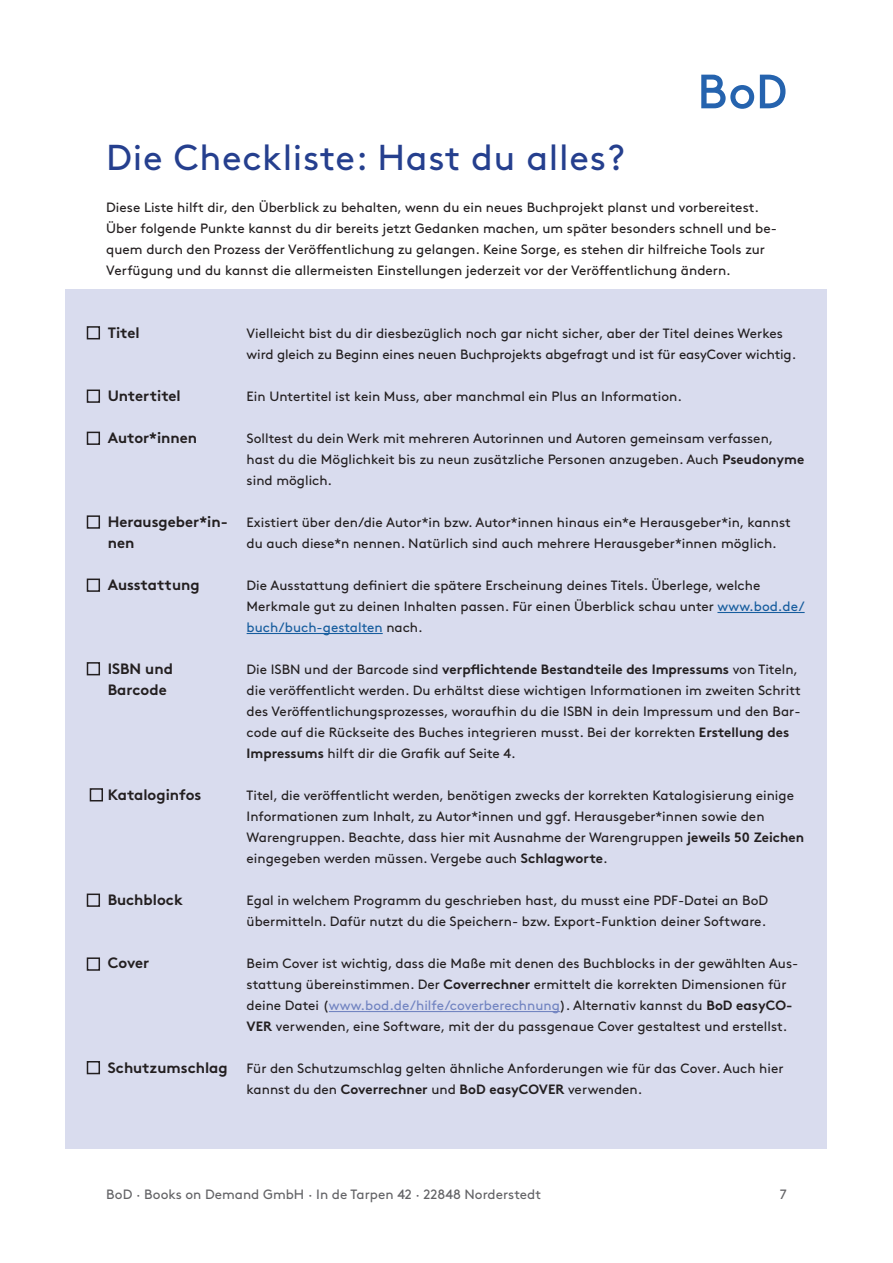
<style>
.page{position:relative;width:893px;height:1263px;background:#fff}
.page>*{position:absolute;margin:0;border:0;box-sizing:border-box;transform-origin:0 0}
.t1{font:36px "Brown Pro";letter-spacing:.02em;color:#253f8e}
.t2{font:700 15px/21px "Brown Pro";color:#231f20}
.t3{font:13.5px/21px "Brown Pro";color:#231f20}
.t4{font:13.5px "Brown Pro";color:#636366}
.s1{font-weight:700}
.s2{color:#175d9e}
.s3{color:#7284c1}
</style>
<div class="page">
<svg style="left:701px;top:75px;width:84px;height:34px"></svg>
<div style="left:66px;top:289px;width:761px;height:859px;background:#d9dcee"></div>
<hr style="left:717px;top:612px;width:88px;height:1px;background:#175d9e">
<hr style="left:247px;top:633px;width:136px;height:1px;background:#175d9e">
<hr style="left:329px;top:1011px;width:231px;height:1px;background:#7284c1">
<div style="left:87px;top:326px;width:13px;height:13px;border:2px solid #231f20"></div>
<div style="left:87px;top:389px;width:13px;height:14px;border:2px solid #231f20"></div>
<div style="left:87px;top:432px;width:13px;height:13px;border:2px solid #231f20"></div>
<div style="left:87px;top:515px;width:13px;height:14px;border:2px solid #231f20"></div>
<div style="left:87px;top:578px;width:13px;height:14px;border:2px solid #231f20"></div>
<div style="left:87px;top:662px;width:13px;height:13px;border:2px solid #231f20"></div>
<div style="left:90px;top:788px;width:13px;height:13px;border:2px solid #231f20"></div>
<div style="left:87px;top:893px;width:13px;height:14px;border:2px solid #231f20"></div>
<div style="left:87px;top:957px;width:13px;height:14px;border:2px solid #231f20"></div>
<div style="left:87px;top:1061px;width:13px;height:13px;border:2px solid #231f20"></div>
<h1 class="t1" style="left:106px;top:130px;width:520px">Die Checkliste: Hast du alles?</h1>
<p class="t3" style="left:106px;top:196px;width:672px">Diese Liste hilft dir, den Überblick zu behalten, wenn du ein neues Buchprojekt planst und vorbereitest.<br>Über folgende Punkte kannst du dir bereits jetzt Gedanken machen, um später besonders schnell und be&shy;quem durch den Prozess der Veröffentlichung zu gelangen. Keine Sorge, es stehen dir hilfreiche Tools zur Verfügung und du kannst die allermeisten Einstellungen jederzeit vor der Veröffentlichung ändern.</p>
<p class="t2" style="left:108px;top:321px;width:33px">Titel</p>
<p class="t2" style="left:108px;top:384px;width:75px">Untertitel</p>
<p class="t2" style="left:108px;top:426px;width:91px">Autor*innen</p>
<p class="t2" style="left:108px;top:510px;width:122px">Herausgeber*in&shy;nen</p>
<p class="t2" style="left:108px;top:573px;width:93px">Ausstattung</p>
<p class="t2" style="left:108px;top:657px;width:67px">ISBN und<br>Barcode</p>
<p class="t2" style="left:108px;top:783px;width:95px">Kataloginfos</p>
<p class="t2" style="left:108px;top:888px;width:77px">Buchblock</p>
<p class="t2" style="left:108px;top:951px;width:43px">Cover</p>
<p class="t2" style="left:108px;top:1056px;width:122px">Schutzumschlag</p>
<p class="t3" style="left:247px;top:322px;width:551px">Vielleicht bist du dir diesbezüglich noch gar nicht sicher, aber der Titel deines Werkes wird gleich zu Beginn eines neuen Buchprojekts abgefragt und ist für easyCover wichtig.</p>
<p class="t3" style="left:247px;top:385px;width:437px">Ein Untertitel ist kein Muss, aber manchmal ein Plus an Information.</p>
<p class="t3" style="left:247px;top:427px;width:559px">Solltest du dein Werk mit mehreren Autorinnen und Autoren gemeinsam verfassen, hast du die Möglichkeit bis zu neun zusätzliche Personen anzugeben. Auch <span class="s1">Pseudonyme </span>sind möglich.</p>
<p class="t3" style="left:247px;top:511px;width:546px">Existiert über den/die Autor*in bzw. Autor*innen hinaus ein*e Herausgeber*in, kannst du auch diese*n nennen. Natürlich sind auch mehrere Herausgeber*innen möglich.</p>
<p class="t3" style="left:247px;top:574px;width:559px">Die Ausstattung definiert die spätere Erscheinung deines Titels. Überlege, welche<br>Merkmale gut zu deinen Inhalten passen. Für einen Überblick schau unter <span class="s2">www.bod.de/ buch/buch-gestalten</span> nach.</p>
<p class="t3" style="left:247px;top:658px;width:556px">Die ISBN und der Barcode sind <span class="s1">verpflichtende Bestandteile des Impressums</span> von Titeln, die veröffentlicht werden. Du erhältst diese wichtigen Informationen im zweiten Schritt des Veröffentlichungsprozesses, woraufhin du die ISBN in dein Impressum und den Bar&shy;code auf die Rückseite des Buches integrieren musst. Bei der korrekten <span class="s1">Erstellung des Impressums</span> hilft dir die Grafik auf Seite 4.</p>
<p class="t3" style="left:247px;top:784px;width:559px">Titel, die veröffentlicht werden, benötigen zwecks der korrekten Katalogisierung einige Informationen zum Inhalt, zu Autor*innen und ggf. Herausgeber*innen sowie den Warengruppen. Beachte, dass hier mit Ausnahme der Warengruppen <span class="s1">jeweils 50 Zeichen </span>eingegeben werden müssen. Vergebe auch <span class="s1">Schlagworte</span>.</p>
<p class="t3" style="left:247px;top:889px;width:523px">Egal in welchem Programm du geschrieben hast, du musst eine PDF-Datei an BoD übermitteln. Dafür nutzt du die Speichern- bzw. Export-Funktion deiner Software.</p>
<p class="t3" style="left:247px;top:952px;width:553px">Beim Cover ist wichtig, dass die Maße mit denen des Buchblocks in der gewählten Aus&shy;stattung übereinstimmen. Der <span class="s1">Coverrechner</span> ermittelt die korrekten Dimensionen für deine Datei (<span class="s3">www.bod.de/hilfe/coverberechnung</span>). Alternativ kannst du <span class="s1">BoD easyCO-VER</span> verwenden, eine Software, mit der du passgenaue Cover gestaltest und erstellst.</p>
<p class="t3" style="left:247px;top:1057px;width:538px">Für den Schutzumschlag gelten ähnliche Anforderungen wie für das Cover. Auch hier kannst du den <span class="s1">Coverrechner</span> und <span class="s1">BoD easyCOVER</span> verwenden.</p>
<p class="t4" style="left:106px;top:1184px;width:436px">BoD · Books on Demand GmbH · In de Tarpen 42 · 22848 Norderstedt</p>
<p class="t4" style="left:780px;top:1184px;width:9px">7</p>
</div>
